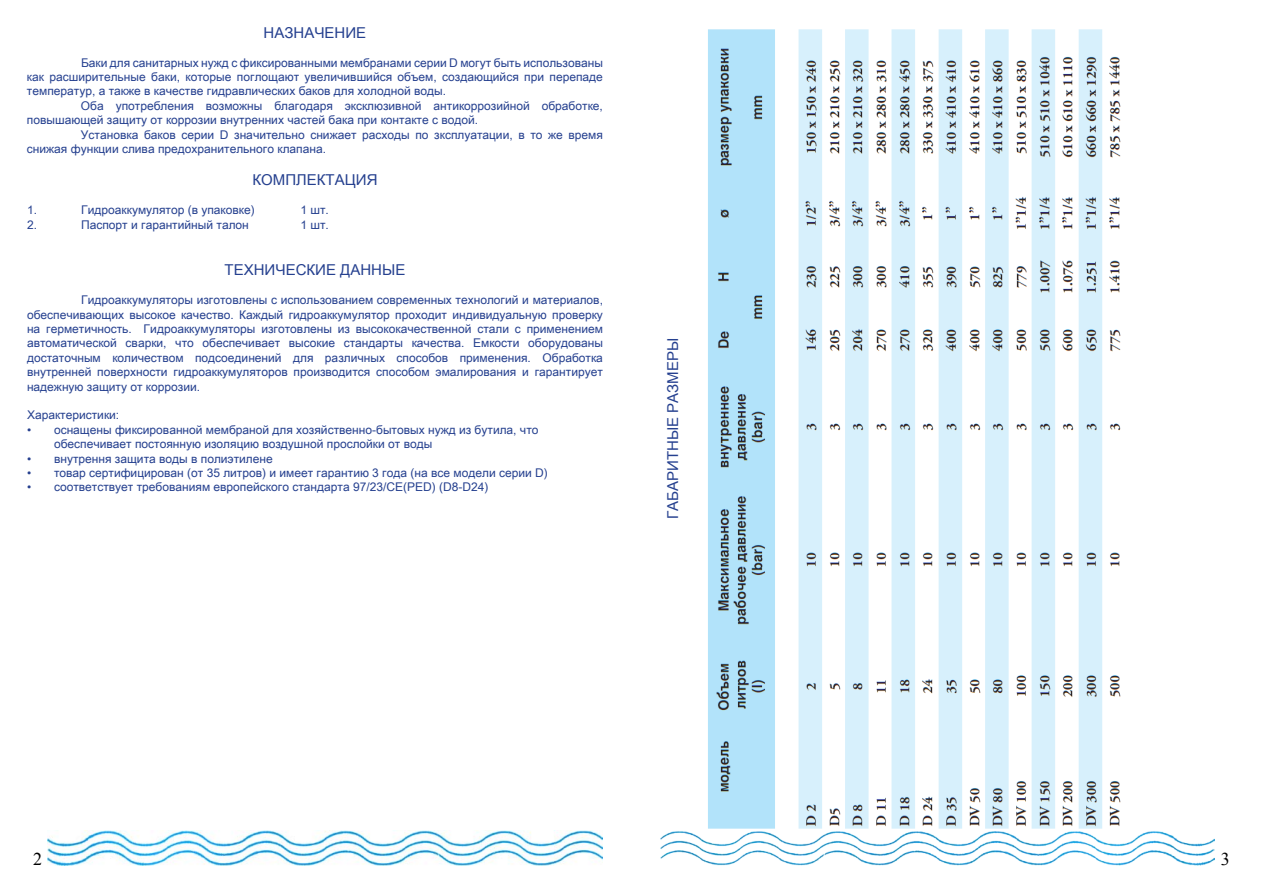
<style>
.page{position:relative;width:1263px;height:893px;background:#fff}
.page>*{position:absolute;margin:0;border:0;box-sizing:border-box;transform-origin:0 0}
.t1{font:18px "Times New Roman";color:#000}
.t2{font:15px "Arial Unicode MS";color:#25408f}
.t3{font:12px/14.4px "Arial Unicode MS";color:#25408f;text-align:justify}
</style>
<div class="page">
<img style="left:660px;top:831px;width:554px;height:35px">
<img style="left:47px;top:830px;width:556px;height:36px">
<img style="left:708px;top:29px;width:413px;height:800px">
<p class="t2" style="left:264px;top:22px;width:104px">НАЗНАЧЕНИЕ</p>
<p class="t3" style="left:81px;top:55px;width:523px">Баки для санитарных нужд с фиксированными мембранами серии D могут быть использованы</p>
<p class="t3" style="left:27px;top:69px;width:577px">как расширительные баки, которые поглощают увеличившийся объем, создающийся при перепаде</p>
<p class="t3" style="left:27px;top:84px;width:421px">температур, а также в качестве гидравлических баков для холодной воды.</p>
<p class="t3" style="left:81px;top:98px;width:523px">Оба употребления возможны благодаря эксклюзивной антикоррозийной обработке,</p>
<p class="t3" style="left:27px;top:112px;width:453px">повышающей защиту от коррозии внутренних частей бака при контакте с водой.</p>
<p class="t3" style="left:81px;top:127px;width:523px">Установка баков серии D значительно снижает расходы по зксплуатации, в то же время</p>
<p class="t3" style="left:27px;top:141px;width:301px">снижая функции слива предохранительного клапана.</p>
<p class="t2" style="left:252px;top:169px;width:127px">КОМПЛЕКТАЦИЯ</p>
<p class="t3" style="left:27px;top:202px;width:12px">1.</p>
<p class="t3" style="left:81px;top:202px;width:175px">Гидроаккумулятор (в упаковке)</p>
<p class="t3" style="left:300px;top:202px;width:30px">1 шт.</p>
<p class="t3" style="left:27px;top:217px;width:12px">2.</p>
<p class="t3" style="left:81px;top:217px;width:169px">Паспорт и гарантийный талон</p>
<p class="t3" style="left:300px;top:217px;width:30px">1 шт.</p>
<p class="t2" style="left:225px;top:259px;width:182px">ТЕХНИЧЕСКИЕ ДАННЫЕ</p>
<p class="t3" style="left:27px;top:292px;width:577px;text-indent:54px">Гидроаккумуляторы изготовлены с использованием современных технологий и материалов, обеспечивающих высокое качество. Каждый гидроаккумулятор проходит индивидуальную проверку на герметичность. Гидроаккумуляторы изготовлены из высококачественной стали с применением автоматической сварки, что обеспечивает высокие стандарты качества. Емкости оборудованы достаточным количеством подсоединений для различных способов применения. Обработка внутренней поверхности гидроаккумуляторов производится способом эмалирования и гарантирует надежную защиту от коррозии.</p>
<p class="t3" style="left:27px;top:408px;width:94px">Характеристики:</p>
<p class="t3" style="left:54px;top:422px;width:486px;text-indent:-27px">• оснащены фиксированной мембраной для хозяйственно-бытовых нужд из бутила, что обеспечивает постоянную изоляцию воздушной прослойки от воды</p>
<p class="t3" style="left:27px;top:451px;width:247px">• внутрення защита воды в полиэтилене</p>
<p class="t3" style="left:27px;top:465px;width:522px">• товар сертифицирован (от 35 литров) и имеет гарантию 3 года (на все модели серии D)</p>
<p class="t3" style="left:27px;top:480px;width:463px">• соответствует требованиям европейского стандарта 97/23/CE(PED) (D8-D24)</p>
<p class="t2" style="left:662px;top:519px;width:183px;rotate:-90deg">ГАБАРИТНЫЕ РАЗМЕРЫ</p>
<h1 class="t1" style="left:33px;top:846px;width:10px">2</h1>
<h1 class="t1" style="left:1221px;top:846px;width:10px">3</h1>
</div>
